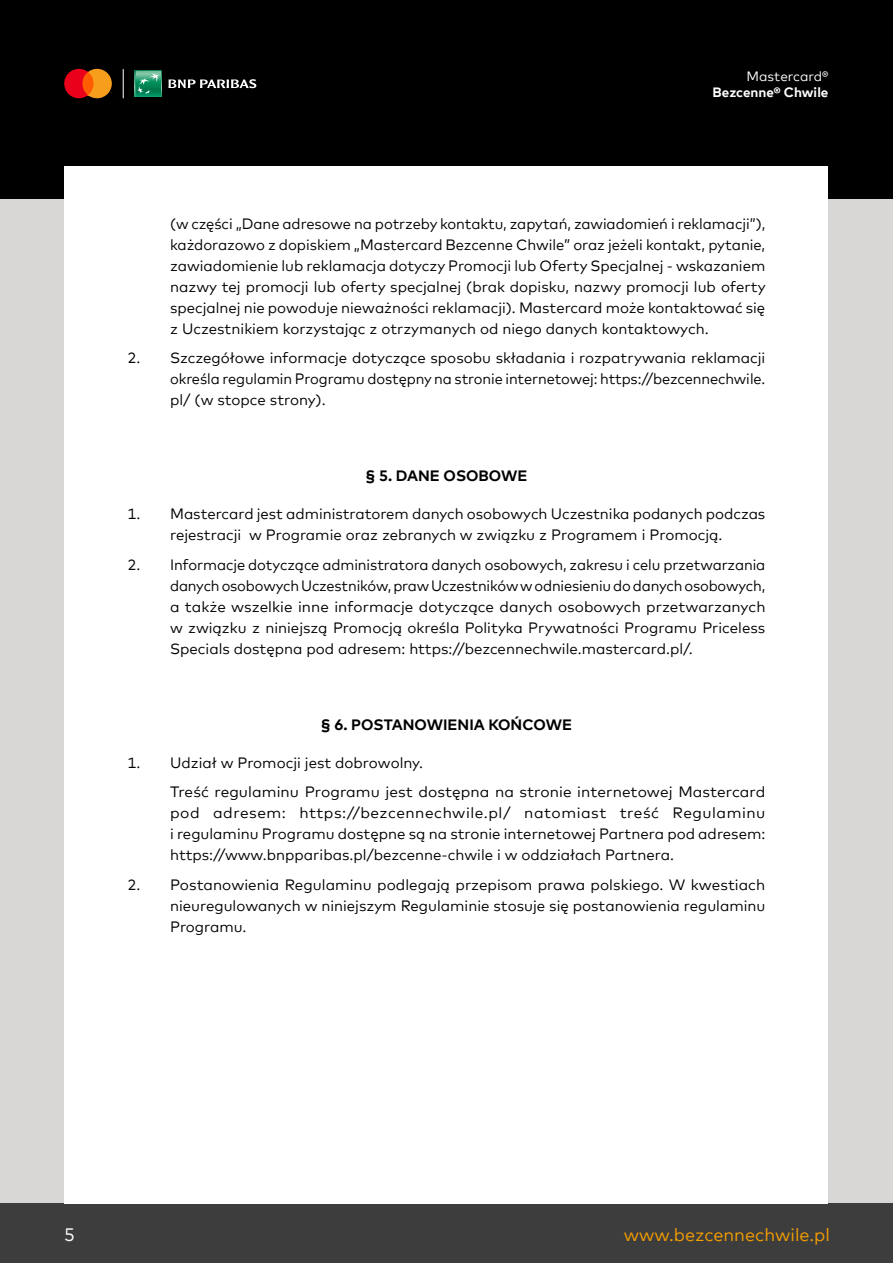
<style>
.page{position:relative;width:893px;height:1263px;background:#fff}
.page>*{position:absolute;margin:0;border:0;box-sizing:border-box;transform-origin:0 0}
.t1{font:18px "Mark Offc For MC";color:#f59e00}
.t2{font:18px "Mark Offc For MC";color:#fff}
.t3{font:15px/21px "Mark Offc For MC";color:#000;text-align:justify}
.t4{font:700 15px "Mark Offc For MC";color:#000}
.t5{font:700 13.5px "Mark Offc For MC";color:#fff}
.t6{font:13.5px "Mark Offc For MC";color:#fff}
</style>
<div class="page">
<div style="left:0;top:132px;width:893px;height:1095px;background:#d9d6d6"></div>
<div style="left:0;top:1203px;width:893px;height:60px;background:#3d3d3d"></div>
<div style="left:0;top:0;width:893px;height:198px;background:#000"></div>
<div style="left:65px;top:167px;width:763px;height:1036px;background:#fff"></div>
<svg style="left:64px;top:69px;width:48px;height:29px"></svg>
<svg style="left:123px;top:69px;width:1px;height:29px"></svg>
<svg style="left:135px;top:70px;width:27px;height:27px"></svg>
<svg style="left:135px;top:71px;width:26px;height:25px"></svg>
<svg style="left:168px;top:79px;width:88px;height:9px"></svg>
<p class="t6" style="left:746px;top:66px;width:83px">Mastercard®</p>
<p class="t5" style="left:713px;top:82px;width:117px">Bezcenne® Chwile</p>
<p class="t3" style="left:170px;top:212px;width:597px">(w części „Dane adresowe na potrzeby kontaktu, zapytań, zawiadomień i reklamacji”), każdorazowo z dopiskiem „Mastercard Bezcenne Chwile” oraz jeżeli kontakt, pytanie, zawiadomienie lub reklamacja dotyczy Promocji lub Oferty Specjalnej - wskazaniem nazwy tej promocji lub oferty specjalnej (brak dopisku, nazwy promocji lub oferty specjalnej nie powoduje nieważności reklamacji). Mastercard może kontaktować się z Uczestnikiem korzystając z otrzymanych od niego danych kontaktowych.</p>
<p class="t3" style="left:170px;top:346px;width:597px;text-indent:-43px">2. Szczegółowe informacje dotyczące sposobu składania i rozpatrywania reklamacji określa regulamin Programu dostępny na stronie internetowej: https://bezcennechwile. pl/ (w stopce strony).</p>
<p class="t4" style="left:366px;top:465px;width:163px">§ 5. DANE OSOBOWE</p>
<p class="t3" style="left:128px;top:502px;width:639px;text-align:center">1. Mastercard jest administratorem danych osobowych Uczestnika podanych podczas rejestracji w Programie oraz zebranych w związku z Programem i Promocją.</p>
<p class="t3" style="left:170px;top:553px;width:597px;text-indent:-43px">2. Informacje dotyczące administratora danych osobowych, zakresu i celu przetwarzania danych osobowych Uczestników, praw Uczestników w odniesieniu do danych osobowych, a także wszelkie inne informacje dotyczące danych osobowych przetwarzanych w związku z niniejszą Promocją określa Polityka Prywatności Programu Priceless Specials dostępna pod adresem: https://bezcennechwile.mastercard.pl/.</p>
<p class="t4" style="left:321px;top:713px;width:253px">§ 6. POSTANOWIENIA KOŃCOWE</p>
<p class="t3" style="left:170px;top:746px;width:597px;line-height:29.5px;text-indent:-43px">1. Udział w Promocji jest dobrowolny.<br>Treść regulaminu Programu jest dostępna na stronie internetowej Mastercard</p>
<p class="t3" style="left:170px;top:801px;width:597px">pod adresem: https://bezcennechwile.pl/ natomiast treść Regulaminu i regulaminu Programu dostępne są na stronie internetowej Partnera pod adresem: https://www.bnpparibas.pl/bezcenne-chwile i w oddziałach Partnera.</p>
<p class="t3" style="left:170px;top:873px;width:597px;text-indent:-43px">2. Postanowienia Regulaminu podlegają przepisom prawa polskiego. W kwestiach nieuregulowanych w niniejszym Regulaminie stosuje się postanowienia regulaminu Programu.</p>
<p class="t2" style="left:64px;top:1221px;width:12px">5</p>
<p class="t1" style="left:624px;top:1221px;width:208px">www.bezcennechwile.pl</p>
</div>
